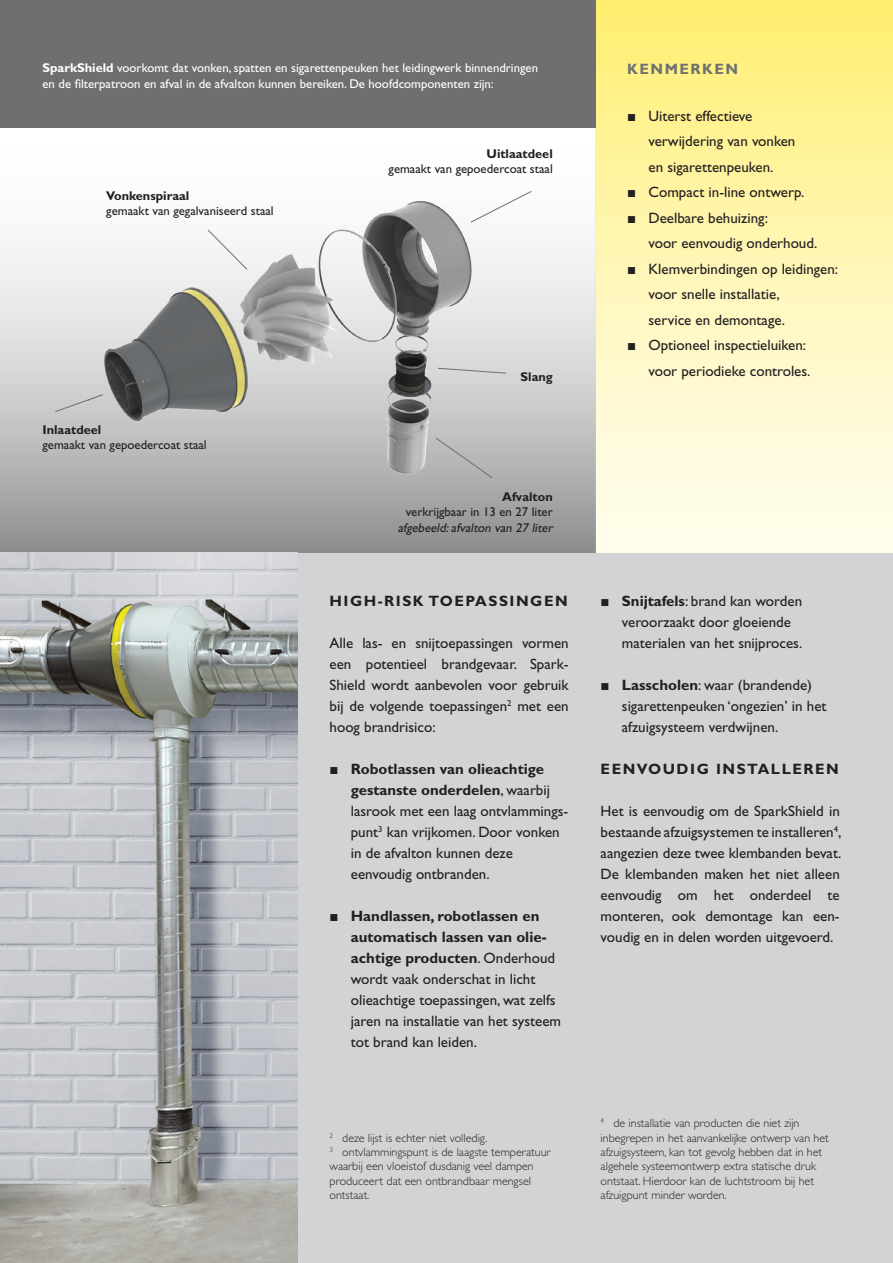
<style>
.page{position:relative;width:893px;height:1263px;background:#fff}
.page>*{position:absolute;margin:0;border:0;box-sizing:border-box;transform-origin:0 0}
.t1{font:15px/21px "Gill Sans Std";color:#231f20}
.t2{font:700 15px "Gill Sans Std";letter-spacing:.1em;color:#231f20}
.t3{font:700 15px "Gill Sans Std";letter-spacing:.1em;color:#6d6f71}
.t4{font:12.75px/15.3px "Gill Sans Std";color:#fff}
.t5{font:12.75px "Gill Sans Std";color:#231f20}
.t6{font:700 12.75px "Gill Sans Std";color:#231f20}
.t7{font:italic 12.75px "Gill Sans Std";color:#231f20}
.t8{font:300 12px/14.4px "Gill Sans Std";color:#231f20}
.s1{font-weight:700}
.s2{font-family:"Arial"}
</style>
<div class="page">
<div style="left:298px;top:553px;width:595px;height:710px;background:#d1d3d4"></div>
<svg style="left:1px;top:246px;width:594px;height:307px;background:#bbbcbd"></svg>
<div style="left:595px;top:0;width:298px;height:553px;background:linear-gradient(to bottom,#ffef75,#fffdf5)"></div>
<div style="left:0;top:0;width:595px;height:128px;background:#6d6f71"></div>
<img style="left:0;top:0;width:1px;height:553px">
<img style="left:85px;top:201px;width:425px;height:309px">
<img style="left:0;top:553px;width:298px;height:710px">
<svg style="left:208px;top:229px;width:39px;height:41px"></svg>
<svg style="left:55px;top:394px;width:49px;height:18px"></svg>
<svg style="left:470px;top:191px;width:62px;height:32px"></svg>
<svg style="left:438px;top:368px;width:68px;height:6px"></svg>
<svg style="left:435px;top:437px;width:58px;height:41px;background:#b4b5b6"></svg>
<p class="t4" style="left:43px;top:61px;width:497px"><span class="s1">SparkShield</span> voorkomt dat vonken, spatten en sigarettenpeuken het leidingwerk binnendringen en de filterpatroon en afval in de afvalton kunnen bereiken. De hoofdcomponenten zijn:</p>
<p class="t6" style="left:106px;top:188px;width:85px">Vonkenspiraal</p>
<p class="t5" style="left:106px;top:204px;width:169px">gemaakt van gegalvaniseerd staal</p>
<p class="t6" style="left:486px;top:146px;width:68px">Uitlaatdeel</p>
<p class="t5" style="left:389px;top:161px;width:166px">gemaakt van gepoedercoat staal</p>
<p class="t6" style="left:43px;top:422px;width:60px">I nlaatdeel</p>
<p class="t5" style="left:43px;top:438px;width:166px">gemaakt van gepoedercoat staal</p>
<p class="t6" style="left:520px;top:369px;width:34px">Slang</p>
<p class="t6" style="left:502px;top:489px;width:52px">Afvalton</p>
<p class="t5" style="left:406px;top:505px;width:148px">verkrijgbaar in 13 en 27 liter</p>
<p class="t7" style="left:398px;top:520px;width:159px">afgebeeld:afvalton van 27 liter</p>
<p class="t2" style="left:330px;top:592px;width:240px">High-risk Toepassingen</p>
<p class="t1" style="left:330px;top:632px;width:241px;text-align:justify">Alle las- en snijtoepassingen vormen een potentieel brandgevaar. Spark-Shield wordt aanbevolen voor gebruik bij de volgende toepassingen<sup>2</sup> met een hoog brandrisico:</p>
<p class="t1" style="left:351px;top:758px;width:219px;text-indent:-21px"><span class="s2">■</span> <span class="s1">Robotlassen van olieachtige gestanste onderdelen</span>, waarbij lasrook met een laag ontvlammings&shy;punt<sup>3</sup> kan vrijkomen. Door vonken in de afvalton kunnen deze eenvoudig ontbranden.</p>
<p class="t1" style="left:351px;top:905px;width:212px;text-indent:-21px"><span class="s2">■</span> <span class="s1">Handlassen, robotlassen en automatisch lassen van olie&shy;achtige producten</span>. Onderhoud wordt vaak onderschat in licht olieachtige toepassingen, wat zelfs jaren na installatie van het systeem tot brand kan leiden.</p>
<p class="t8" style="left:330px;top:1130px;width:223px"><sup>2</sup> deze lijst is echter niet volledig.<br><sup>3</sup> ontvlammingspunt is de laagste temperatuur waarbij een vloeistof dusdanig veel dampen produceert dat een ontbrandbaar mengsel ontstaat.</p>
<p class="t3" style="left:627px;top:60px;width:112px">Kenmerken</p>
<p class="t1" style="left:648px;top:103px;width:148px;line-height:25.5px;text-indent:-21px"><span class="s2">■</span> Uiterst effectieve verwijdering van vonken en sigarettenpeuken.</p>
<p class="t1" style="left:627px;top:182px;width:179px"><span class="s2">■</span> Compact in-line ontwerp.</p>
<p class="t1" style="left:648px;top:205px;width:170px;line-height:25.5px;text-indent:-21px"><span class="s2">■</span> Deelbare behuizing:<br>voor eenvoudig onderhoud.</p>
<p class="t1" style="left:648px;top:256px;width:191px;line-height:25.5px;text-indent:-21px"><span class="s2">■</span> Klemverbindingen op leidingen: voor snelle installatie,<br>service en demontage.</p>
<p class="t1" style="left:627px;top:332px;width:185px;line-height:25.5px;text-align:right"><span class="s2">■</span> Optioneel inspectieluiken: voor periodieke controles.</p>
<p class="t1" style="left:622px;top:590px;width:182px;text-indent:-21px"><span class="s2">■</span> <span class="s1">Snijtafels</span>: brand kan worden veroorzaakt door gloeiende materialen van het snijproces.</p>
<p class="t1" style="left:622px;top:674px;width:206px;text-indent:-21px"><span class="s2">■</span> <span class="s1">Lasscholen</span>: waar (brandende) sigarettenpeuken ‘ongezien’ in het afzuigsysteem verdwijnen.</p>
<p class="t2" style="left:601px;top:760px;width:240px">Eenvoudig installeren</p>
<p class="t1" style="left:601px;top:800px;width:242px;text-align:justify">Het is eenvoudig om de SparkShield in bestaande afzuigsystemen te installeren<sup>4</sup>, aangezien deze twee klembanden bevat.<br>De klembanden maken het niet alleen eenvoudig om het onderdeel te monteren, ook demontage kan een&shy;voudig en in delen worden uitgevoerd.</p>
<p class="t8" style="left:601px;top:1116px;width:230px"><sup>4</sup> de installatie van producten die niet zijn inbegrepen in het aanvankelijke ontwerp van het afzuigsysteem, kan tot gevolg hebben dat in het algehele systeemontwerp extra statische druk ontstaat. Hierdoor kan de luchtstroom bij het afzuigpunt minder worden.</p>
</div>
